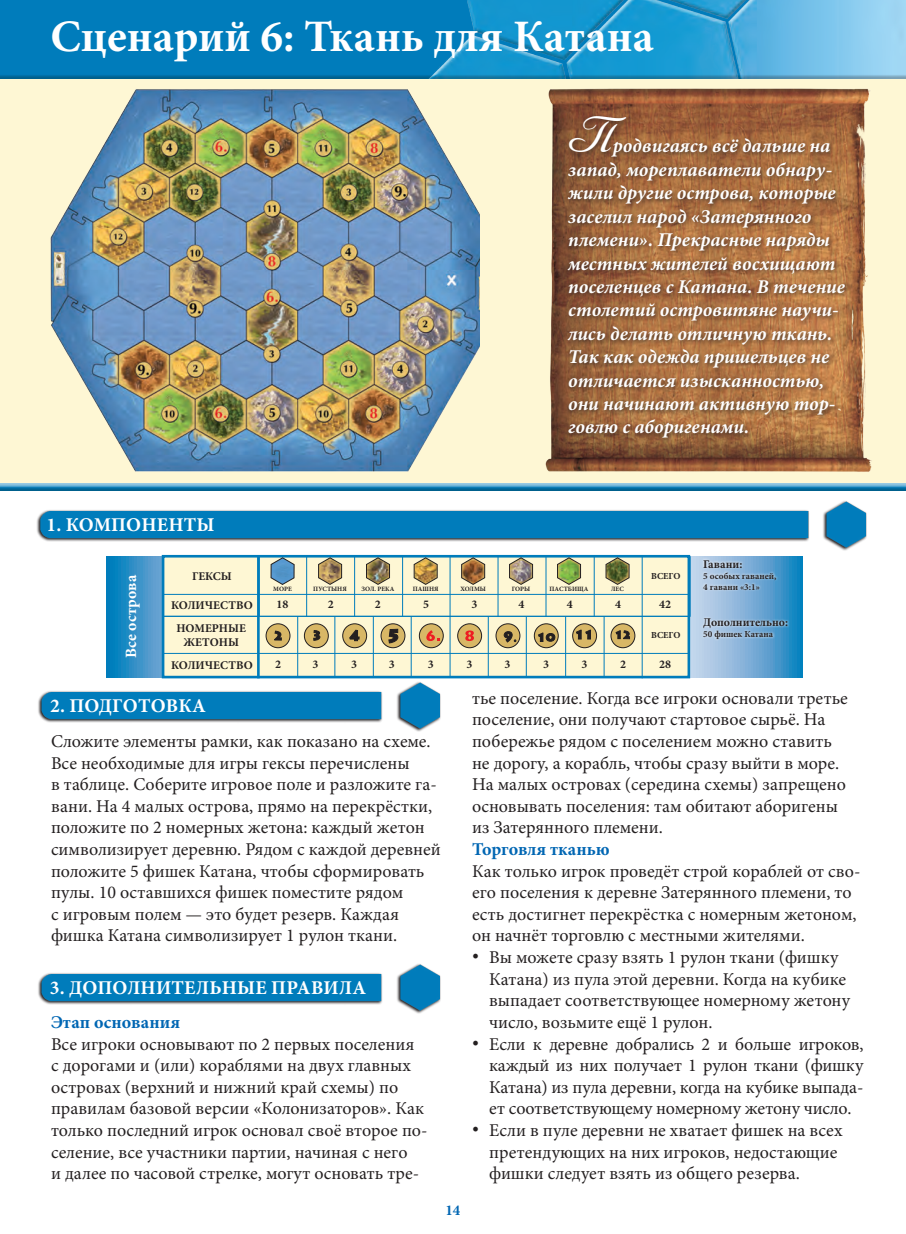
<style>
.page{position:relative;width:906px;height:1234px;background:#fff}
.page>*{position:absolute;margin:0;border:0;box-sizing:border-box;transform-origin:0 0}
.t1{font:700 45px "Minion Pro";color:#fff}
.t2{font:500 45px "Mon Amour One";color:#fff}
.t3{font:italic 700 19.5px/23.4px "Minion Pro";color:#fff}
.t4{font:700 19.5px "Minion Pro";letter-spacing:.01em;color:#fff}
.t5{font:18px/21.6px "Minion Pro";color:#231f20}
.t6{font:700 18px "Minion Pro";color:#0166b3}
.t7{font:700 15.75px "Minion Pro";letter-spacing:.015em;color:#fff}
.t8{font:700 15px "Minion Pro";color:#0166b3}
.t9{font:700 11.85px/14.1px "Minion Pro";color:#231f20;text-align:center}
.t10{font:700 9.15px/10.9px "Minion Pro";color:#231f20}
.t11{font:700 6.6px "Minion Pro";color:#231f20}
</style>
<div class="page">
<div style="left:0;top:0;width:906px;height:487px;background:#fef7d4"></div>
<img style="left:50px;top:89px;width:429px;height:383px">
<img style="left:545px;top:88px;width:327px;height:384px">
<div style="left:565px;top:113px;width:286px;height:331px;background:#231f20;opacity:.7"></div>
<div style="left:0;top:0;width:905px;height:79px;background:#007cbb"></div>
<div style="left:427px;top:0;width:479px;height:79px;background:#231f20;opacity:.3"></div>
<div style="left:0;top:483px;width:906px;height:8px;background:#231f20;opacity:.3"></div>
<hr style="left:905px;top:0;width:1px;height:608px;background:#fff">
<img style="left:38px;top:660px;width:409px;height:72px">
<img style="left:38px;top:964px;width:403px;height:50px">
<img style="left:19px;top:483px;width:867px;height:84px">
<svg style="left:107px;top:556px;width:695px;height:121px;background:#4499cb"></svg>
<div style="left:163px;top:556px;width:526px;height:121px;background:#fef7d4"></div>
<div style="left:162px;top:555px;width:528px;height:123px;border:3px solid #007cbb"></div>
<hr style="left:163px;top:615px;width:526px;height:2px;background:#007cbb">
<hr style="left:163px;top:594px;width:526px;height:1px;background:#007cbb">
<hr style="left:306px;top:556px;width:1px;height:60px;background:#007cbb">
<hr style="left:297px;top:616px;width:1px;height:60px;background:#007cbb">
<hr style="left:334px;top:616px;width:1px;height:60px;background:#007cbb">
<hr style="left:373px;top:616px;width:1px;height:60px;background:#007cbb">
<hr style="left:411px;top:616px;width:1px;height:60px;background:#007cbb">
<hr style="left:450px;top:616px;width:1px;height:60px;background:#007cbb">
<hr style="left:488px;top:616px;width:1px;height:60px;background:#007cbb">
<hr style="left:526px;top:616px;width:1px;height:60px;background:#007cbb">
<hr style="left:565px;top:616px;width:1px;height:60px;background:#007cbb">
<hr style="left:604px;top:616px;width:1px;height:60px;background:#007cbb">
<hr style="left:354px;top:556px;width:1px;height:60px;background:#007cbb">
<hr style="left:402px;top:555px;width:1px;height:61px;background:#007cbb">
<hr style="left:450px;top:556px;width:1px;height:60px;background:#007cbb">
<hr style="left:498px;top:556px;width:1px;height:60px;background:#007cbb">
<hr style="left:545px;top:556px;width:1px;height:60px;background:#007cbb">
<hr style="left:594px;top:556px;width:1px;height:60px;background:#007cbb">
<hr style="left:642px;top:556px;width:1px;height:122px;background:#007cbb">
<hr style="left:690px;top:556px;width:1px;height:60px;background:#007cbb">
<hr style="left:163px;top:653px;width:526px;height:1px;background:#007cbb">
<hr style="left:257px;top:556px;width:3px;height:122px;background:#007cbb">
<svg style="left:496px;top:623px;width:24px;height:24px"></svg>
<div style="left:496px;top:623px;width:24px;height:24px;border:1px solid #231f20;border-radius:50%"></div>
<svg style="left:458px;top:623px;width:23px;height:24px"></svg>
<div style="left:457px;top:623px;width:25px;height:24px;border:1px solid #231f20;border-radius:50%"></div>
<svg style="left:419px;top:623px;width:24px;height:24px"></svg>
<div style="left:419px;top:623px;width:24px;height:24px;border:1px solid #231f20;border-radius:50%"></div>
<svg style="left:381px;top:623px;width:24px;height:24px"></svg>
<div style="left:381px;top:623px;width:24px;height:24px;border:1px solid #231f20;border-radius:50%"></div>
<svg style="left:343px;top:623px;width:24px;height:24px"></svg>
<div style="left:342px;top:623px;width:25px;height:24px;border:1px solid #231f20;border-radius:50%"></div>
<svg style="left:304px;top:623px;width:24px;height:24px"></svg>
<div style="left:304px;top:623px;width:24px;height:24px;border:1px solid #231f20;border-radius:50%"></div>
<svg style="left:534px;top:623px;width:24px;height:24px"></svg>
<div style="left:534px;top:623px;width:24px;height:24px;border:1px solid #231f20;border-radius:50%"></div>
<svg style="left:266px;top:623px;width:24px;height:24px"></svg>
<div style="left:266px;top:623px;width:24px;height:24px;border:1px solid #231f20;border-radius:50%"></div>
<svg style="left:572px;top:623px;width:24px;height:24px"></svg>
<div style="left:572px;top:623px;width:25px;height:24px;border:1px solid #231f20;border-radius:50%"></div>
<svg style="left:611px;top:623px;width:24px;height:24px"></svg>
<div style="left:611px;top:623px;width:24px;height:24px;border:1px solid #231f20;border-radius:50%"></div>
<svg style="left:461px;top:557px;width:24px;height:27px"></svg>
<svg style="left:318px;top:557px;width:24px;height:27px"></svg>
<svg style="left:366px;top:557px;width:24px;height:27px"></svg>
<svg style="left:509px;top:557px;width:24px;height:27px"></svg>
<svg style="left:557px;top:557px;width:24px;height:27px"></svg>
<svg style="left:271px;top:557px;width:23px;height:27px"></svg>
<svg style="left:414px;top:557px;width:23px;height:27px"></svg>
<svg style="left:605px;top:557px;width:24px;height:27px"></svg>
<img style="left:700px;top:554px;width:101px;height:124px">
<p class="t1" style="left:51px;top:5px;width:605px">Сценарий 6: Ткань для Катана</p>
<p class="t2" style="left:568px;top:106px;width:46px">П</p>
<p class="t3" style="left:568px;top:134px;width:278px;text-indent:45px">родвигаясь всё дальше на запад, мореплаватели обнару&shy;жили другие острова, которые заселил народ «Затерянного племени». Прекрасные наряды местных жителей восхищают поселенцев с Катана. В течение столетий островитяне научи&shy;лись делать отличную ткань.<br>Так как одежда пришельцев не отличается изысканностью, они начинают активную тор&shy;говлю с аборигенами.</p>
<p class="t4" style="left:47px;top:511px;width:169px">1. КОМПОНЕНТЫ</p>
<p class="t7" style="left:120px;top:657px;width:84px;rotate:-90deg">Все острова</p>
<p class="t9" style="left:192px;top:569px;width:41px">ГЕКСЫ</p>
<p class="t9" style="left:171px;top:598px;width:83px">КОЛИЧЕСТВО</p>
<p class="t9" style="left:176px;top:621px;width:71px">НОМЕРНЫЕ<br>ЖЕТОНЫ</p>
<p class="t9" style="left:171px;top:657px;width:83px">КОЛИЧЕСТВО</p>
<p class="t11" style="left:273px;top:584px;width:20px">МОРЕ</p>
<p class="t11" style="left:313px;top:584px;width:35px">ПУСТЫНЯ</p>
<p class="t11" style="left:361px;top:584px;width:34px">ЗОЛ. РЕКА</p>
<p class="t11" style="left:413px;top:584px;width:27px">ПАШНЯ</p>
<p class="t11" style="left:460px;top:584px;width:27px">ХОЛМЫ</p>
<p class="t11" style="left:512px;top:584px;width:20px">ГОРЫ</p>
<p class="t11" style="left:549px;top:584px;width:40px">ПАСТБИЩА</p>
<p class="t11" style="left:611px;top:584px;width:14px">ЛЕС</p>
<p class="t10" style="left:651px;top:570px;width:31px">ВСЕГО</p>
<p class="t9" style="left:276px;top:596px;width:13px">18</p>
<p class="t9" style="left:328px;top:596px;width:7px">2</p>
<p class="t9" style="left:375px;top:596px;width:7px">2</p>
<p class="t9" style="left:423px;top:596px;width:7px">5</p>
<p class="t9" style="left:471px;top:596px;width:7px">3</p>
<p class="t9" style="left:518px;top:596px;width:7px">4</p>
<p class="t9" style="left:567px;top:596px;width:7px">4</p>
<p class="t9" style="left:615px;top:596px;width:7px">4</p>
<p class="t9" style="left:659px;top:596px;width:13px">42</p>
<p class="t10" style="left:651px;top:629px;width:31px">ВСЕГО</p>
<p class="t9" style="left:275px;top:656px;width:7px">2</p>
<p class="t9" style="left:312px;top:656px;width:7px">3</p>
<p class="t9" style="left:351px;top:656px;width:7px">3</p>
<p class="t9" style="left:428px;top:656px;width:7px">3</p>
<p class="t9" style="left:389px;top:656px;width:7px">3</p>
<p class="t9" style="left:466px;top:656px;width:7px">3</p>
<p class="t9" style="left:504px;top:656px;width:7px">3</p>
<p class="t9" style="left:543px;top:656px;width:7px">3</p>
<p class="t9" style="left:620px;top:656px;width:7px">2</p>
<p class="t9" style="left:581px;top:656px;width:7px">3</p>
<p class="t9" style="left:659px;top:656px;width:13px">28</p>
<p class="t9" style="left:703px;top:556px;width:41px">Гавани:</p>
<p class="t10" style="left:703px;top:570px;width:75px">5 особых гаваней,<br>4 гавани «3:1»</p>
<p class="t9" style="left:703px;top:615px;width:86px">Дополнительно:</p>
<p class="t10" style="left:703px;top:628px;width:71px">50 фишек Катана</p>
<p class="t4" style="left:50px;top:691px;width:157px">2. ПОДГОТОВКА</p>
<p class="t5" style="left:51px;top:730px;width:391px">Сложите элементы рамки, как показано на схеме.<br>Все необходимые для игры гексы перечислены<br>в таблице. Соберите игровое поле и разложите га&shy;вани. На 4 малых острова, прямо на перекрёстки, положите по 2 номерных жетона: каждый жетон символизирует деревню. Рядом с каждой деревней положите 5 фишек Катана, чтобы сформировать пулы. 10 оставшихся фишек поместите рядом<br>с игровым полем — это будет резерв. Каждая фишка Катана символизирует 1 рулон ткани.</p>
<p class="t4" style="left:50px;top:973px;width:318px">3. ДОПОЛНИТЕЛЬНЫЕ ПРАВИЛА</p>
<p class="t6" style="left:51px;top:1009px;width:131px">Этап основания</p>
<p class="t5" style="left:51px;top:1032px;width:378px">Все игроки основывают по 2 первых поселения<br>с дорогами и (или) кораблями на двух главных островах (верхний и нижний край схемы) по правилам базовой версии «Колонизаторов». Как только последний игрок основал своё второе по&shy;селение, все участники партии, начиная с него<br>и далее по часовой стрелке, могут основать тре-</p>
<p class="t8" style="left:445px;top:1199px;width:16px">14</p>
<p class="t5" style="left:472px;top:687px;width:377px">тье поселение. Когда все игроки основали третье поселение, они получают стартовое сырьё. На побережье рядом с поселением можно ставить не дорогу, а корабль, чтобы сразу выйти в море.<br>На малых островах (середина схемы) запрещено основывать поселения: там обитают аборигены из Затерянного племени.</p>
<p class="t6" style="left:472px;top:836px;width:139px">Торговля тканью</p>
<p class="t5" style="left:472px;top:859px;width:390px">Как только игрок проведёт строй кораблей от сво&shy;его поселения к деревне Затерянного племени, то есть достигнет перекрёстка с номерным жетоном, он начнёт торговлю с местными жителями.</p>
<p class="t5" style="left:489px;top:946px;width:362px;text-indent:-17px">• Вы можете сразу взять 1 рулон ткани (фишку Катана) из пула этой деревни. Когда на кубике выпадает соответствующее номерному жетону число, возьмите ещё 1 рулон.</p>
<p class="t5" style="left:489px;top:1032px;width:376px;text-align:justify;text-indent:-17px">• Если к деревне добрались 2 и больше игроков, каждый из них получает 1 рулон ткани (фишку Катана) из пула деревни, когда на кубике выпада&shy;ет соответствующему номерному жетону число.</p>
<p class="t5" style="left:489px;top:1119px;width:355px;text-indent:-17px">• Если в пуле деревни не хватает фишек на всех претендующих на них игроков, недостающие фишки следует взять из общего резерва.</p>
</div>
